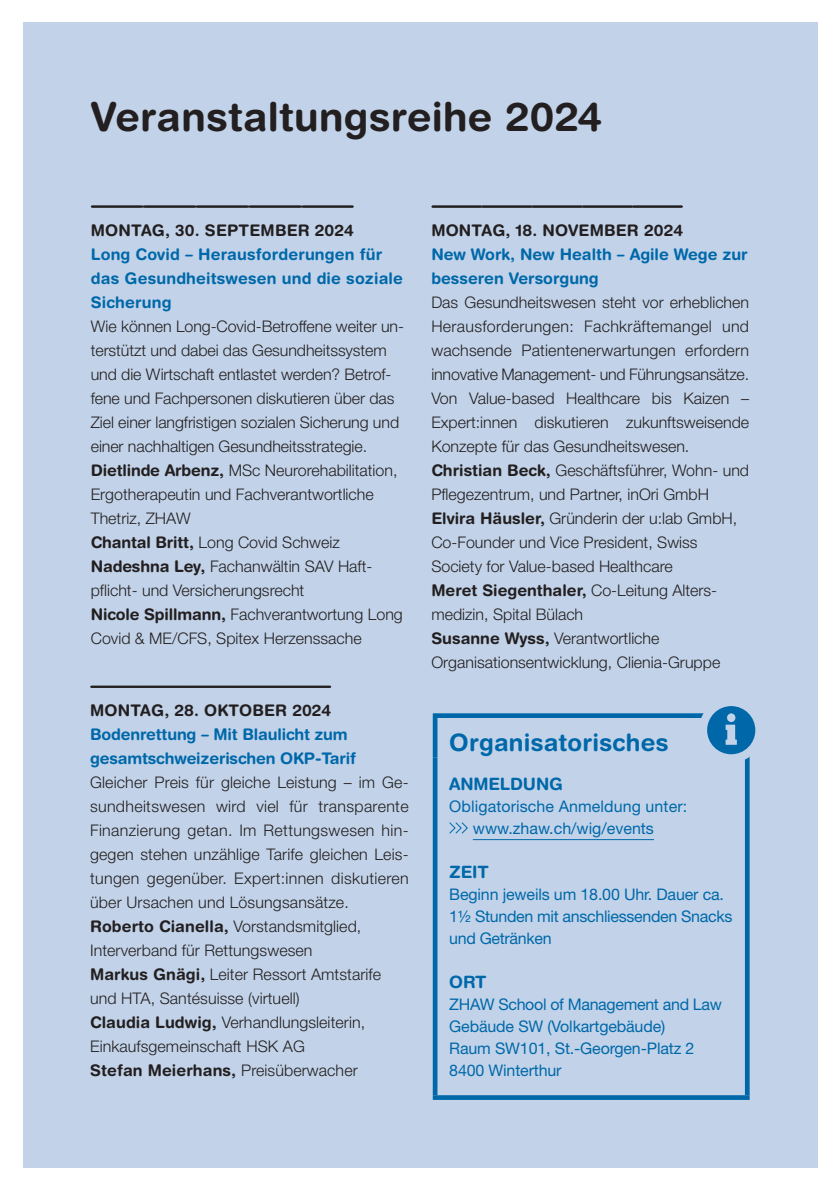
<style>
.page{position:relative;width:840px;height:1191px;background:#fff}
.page>*{position:absolute;margin:0;border:0;box-sizing:border-box;transform-origin:0 0}
.Haupttitel_20_24_pt{font:700 40px "Helvetica Rounded LT Std";letter-spacing:.005em;color:#231f20}
.Titel_Kasten_12__14_pt{font:700 24px "Helvetica Rounded LT Std";letter-spacing:.01em;color:#0068a9}
.Untertitel_Versalien_bold_8_5_12_pt{font:700 17px "Helvetica Rounded LT Std";letter-spacing:-.01em;color:#0068a9}
.Lauftext_8_12_pt{font:300 16px/24px "Helvetica Neue LT Pro";color:#231f20}
.Lauftext_8_12_pt-2{font:700 16px/24px "Helvetica Rounded LT Std";color:#0068a9}
.Lauftext_8_12_pt-3{font:16px/22px "Helvetica Neue LT Pro";letter-spacing:-.01em;color:#0068a9}
.Untertitel_Versalien_bold_9_5_14_pt{font:700 16px "Helvetica Rounded LT Std";letter-spacing:.01em;color:#231f20}
.Untertitel_Versalien_bold_8_5_12_pt-2{font:16px/22px "Helvetica Neue LT Pro";letter-spacing:.005em;color:#0068a9}
.Lauftext_8_12_pt-4{font:700 16px "Helvetica Rounded LT Std";letter-spacing:.005em;color:#231f20}
.s1{font-family:"Helvetica Rounded LT Std";font-weight:700}
.s2{font-family:"Helvetica Neue LT Pro";font-weight:300}
</style>
<div class="page">
<div style="left:23px;top:23px;width:793px;height:1145px;background:#c2d3e9"></div>
<svg style="left:92px;top:206px;width:260px;height:2px"></svg>
<svg style="left:91px;top:686px;width:239px;height:2px"></svg>
<svg style="left:432px;top:206px;width:249px;height:2px"></svg>
<div style="left:432px;top:713px;width:317px;height:5px;background:#0068a9"></div>
<div style="left:432px;top:718px;width:5px;height:39px;background:#0068a9"></div>
<div style="left:432px;top:757px;width:5px;height:338px;background:#0068a9"></div>
<div style="left:744px;top:757px;width:5px;height:338px;background:#0068a9"></div>
<div style="left:432px;top:1095px;width:317px;height:5px;background:#0068a9"></div>
<hr style="left:472px;top:839px;width:181px;height:1px;background:#0068a9">
<svg style="left:449px;top:822px;width:19px;height:12px"></svg>
<div style="left:698px;top:698px;width:65px;height:64px;background:#c2d3e9;border-radius:50%"></div>
<div style="left:706px;top:706px;width:48px;height:48px;background:#0068a9;border-radius:50%"></div>
<svg style="left:726px;top:713px;width:9px;height:9px"></svg>
<svg style="left:725px;top:724px;width:11px;height:21px"></svg>
<p class="Haupttitel_20_24_pt" style="left:91px;top:93px;width:513px">Veranstaltungsreihe 2024</p>
<p class="Untertitel_Versalien_bold_9_5_14_pt" style="left:91px;top:220px;width:264px">MONTAG, 30. SEPTEMBER 2024</p>
<p class="Lauftext_8_12_pt-2" style="left:91px;top:242px;width:313px">Long Covid – Herausforderungen für das Gesundheitswesen und die soziale<br>Sicherung</p>
<p class="Lauftext_8_12_pt" style="left:91px;top:314px;width:314px">Wie können Long-Covid-Betroffene weiter un&shy;terstützt und dabei das Gesundheitssystem und die Wirtschaft entlastet werden? Betrof&shy;fene und Fachpersonen diskutieren über das Ziel einer langfristigen sozialen Sicherung und einer nachhaltigen Gesundheitsstrategie.</p>
<p class="Lauftext_8_12_pt" style="left:91px;top:458px;width:308px"><span class="s1">Dietlinde Arbenz,</span> MSc Neurorehabilitation,<br>Ergotherapeutin und Fachverantwortliche<br>Thetriz, ZHAW</p>
<p class="Lauftext_8_12_pt" style="left:91px;top:530px;width:250px"><span class="s1">Chantal Britt,</span> Long Covid Schweiz</p>
<p class="Lauftext_8_12_pt" style="left:91px;top:554px;width:283px"><span class="s1">Nadeshna Ley,</span> Fachanwältin SAV Haft&shy;pflicht- und Versicherungsrecht</p>
<p class="Lauftext_8_12_pt" style="left:91px;top:602px;width:313px"><span class="s1">Nicole Spillmann,</span> Fachverantwortung Long<br>Covid &amp; ME/CFS, Spitex Herzenssache</p>
<p class="Untertitel_Versalien_bold_9_5_14_pt" style="left:90px;top:700px;width:243px">MONTAG, 28. OKTOBER 2024</p>
<p class="Lauftext_8_12_pt-2" style="left:90px;top:722px;width:267px">Bodenrettung – Mit Blaulicht zum gesamtschweizerischen OKP-Tarif</p>
<p class="Lauftext_8_12_pt" style="left:90px;top:770px;width:320px;text-align:justify">Gleicher Preis für gleiche Leistung – im Ge&shy;sundheitswesen wird viel für transparente Finanzierung getan. Im Rettungswesen hin&shy;gegen stehen unzählige Tarife gleichen Leis&shy;tungen gegenüber. Expert:innen diskutieren über Ursachen und Lösungsansätze.</p>
<p class="Lauftext_8_12_pt" style="left:90px;top:914px;width:273px"><span class="s1">Roberto Cianella,</span> Vorstandsmitglied,<br>Interverband für Rettungswesen</p>
<p class="Lauftext_8_12_pt" style="left:90px;top:962px;width:292px"><span class="s1">Markus Gnägi,</span> Leiter Ressort Amtstarife und HTA, Santésuisse (virtuell)</p>
<p class="Lauftext_8_12_pt" style="left:90px;top:1010px;width:276px"><span class="s1">Claudia Ludwig,</span> Verhandlungsleiterin,<br>Einkaufsgemeinschaft HSK AG</p>
<p class="Lauftext_8_12_pt-4" style="left:90px;top:1060px;width:269px">Stefan Meierhans, <span class="s2">Preisüberwacher</span></p>
<p class="Untertitel_Versalien_bold_9_5_14_pt" style="left:431px;top:220px;width:253px">MONTAG, 18. NOVEMBER 2024</p>
<p class="Lauftext_8_12_pt-2" style="left:431px;top:242px;width:317px">New Work, New Health – Agile Wege zur besseren Versorgung</p>
<p class="Lauftext_8_12_pt" style="left:431px;top:290px;width:319px;text-align:justify">Das Gesundheitswesen steht vor erheblichen Herausforderungen: Fachkräftemangel und wachsende Patientenerwartungen erfordern innovative Management- und Führungsansätze.<br>Von Value-based Healthcare bis Kaizen – Expert:innen diskutieren zukunftsweisende Konzepte für das Gesundheitswesen.</p>
<p class="Lauftext_8_12_pt" style="left:431px;top:458px;width:319px"><span class="s1">Christian Beck,</span> Geschäftsführer, Wohn- und<br>Pflegezentrum, und Partner, inOri GmbH</p>
<p class="Lauftext_8_12_pt" style="left:431px;top:506px;width:307px"><span class="s1">Elvira Häusler,</span> Gründerin der u:lab GmbH,<br>Co-Founder und Vice President, Swiss<br>Society for Value-based Healthcare</p>
<p class="Lauftext_8_12_pt" style="left:431px;top:578px;width:287px"><span class="s1">Meret Siegenthaler,</span> Co-Leitung Alters&shy;medizin, Spital Bülach</p>
<p class="Lauftext_8_12_pt" style="left:431px;top:626px;width:290px"><span class="s1">Susanne Wyss,</span> Verantwortliche<br>Organisationsentwicklung, Clienia-Gruppe</p>
<p class="Titel_Kasten_12__14_pt" style="left:449px;top:728px;width:221px">Organisatorisches</p>
<p class="Untertitel_Versalien_bold_8_5_12_pt" style="left:449px;top:773px;width:115px">ANMELDUNG</p>
<p class="Untertitel_Versalien_bold_8_5_12_pt-2" style="left:472px;top:794px;width:216px;text-indent:-24px">Obligatorische Anmeldung unter: www.zhaw.ch/wig/events</p>
<p class="Untertitel_Versalien_bold_8_5_12_pt" style="left:449px;top:861px;width:41px">ZEIT</p>
<p class="Lauftext_8_12_pt-3" style="left:449px;top:882px;width:276px">Beginn jeweils um 18.00 Uhr. Dauer ca.</p>
<p class="Lauftext_8_12_pt-3" style="left:449px;top:904px;width:284px">1½ Stunden mit anschliessenden Snacks und Getränken</p>
<p class="Untertitel_Versalien_bold_8_5_12_pt" style="left:449px;top:971px;width:39px">ORT</p>
<p class="Lauftext_8_12_pt-3" style="left:449px;top:992px;width:274px">ZHAW School of Management and Law</p>
<p class="Lauftext_8_12_pt-3" style="left:449px;top:1014px;width:217px">Gebäude SW (Volkartgebäude)</p>
<p class="Lauftext_8_12_pt-3" style="left:449px;top:1036px;width:246px">Raum SW101, St.-Georgen-Platz 2<br>8400 Winterthur</p>
</div>
